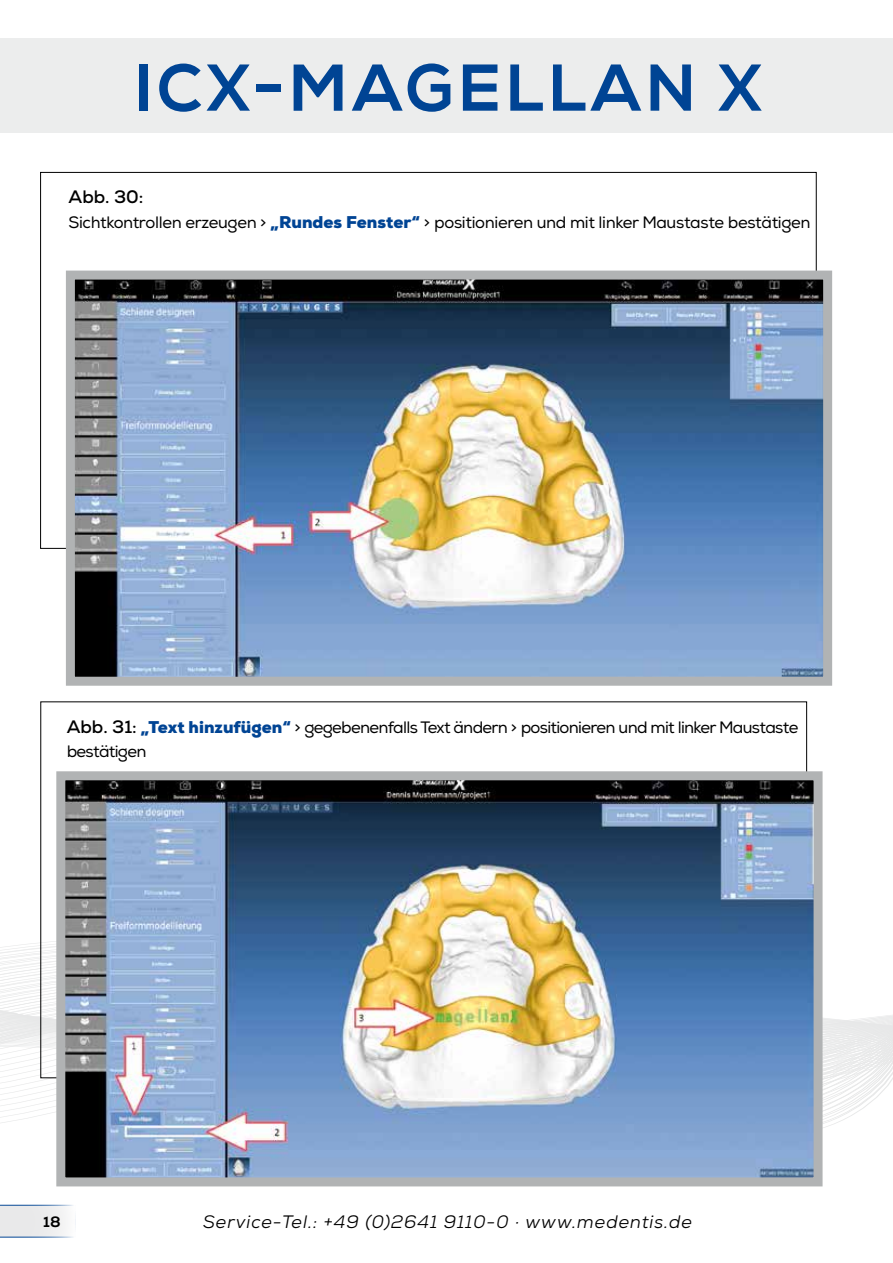
<style>
.page{position:relative;width:893px;height:1263px;background:#fff}
.page>*{position:absolute;margin:0;border:0;box-sizing:border-box;transform-origin:0 0}
.t1{font:66px "Nexa X Bold";letter-spacing:.055em;color:#004494}
.t2{font:italic 18px "Nexa";letter-spacing:.05em;color:#000}
.t3{font:700 18px "Nexa";color:#000}
.t4{font:16.5px/24.6px "Nexa";letter-spacing:-.04em;color:#000}
.t5{font:16.5px "Nexa";letter-spacing:-.02em;color:#000}
.t6{font:15px "Nexa X Bold";color:#000}
.s1{font-weight:900;color:#004494}
.s2{font-weight:700;font-size:18px}
</style>
<div class="page">
<svg style="left:0;top:1205px;width:76px;height:32px"></svg>
<div style="left:0;top:38px;width:893px;height:95px;background:#eceded"></div>
<svg style="left:0;top:1004px;width:893px;height:123px"></svg>
<img style="left:61px;top:266px;width:772px;height:420px">
<img style="left:52px;top:767px;width:775px;height:420px">
<h1 class="t1" style="left:133px;top:47px;width:630px">ICX-MAGELLAN X</h1>
<p class="t3" style="left:69px;top:186px;width:76px">Abb. 30:</p>
<p class="t5" style="left:69px;top:212px;width:743px">Sichtkontrollen erzeugen &gt; <span class="s1">„Rundes Fenster“</span> &gt; positionieren und mit linker Maustaste bestätigen</p>
<p class="t4" style="left:67px;top:715px;width:733px"><span class="s2">Abb. 31:</span> <span class="s1">„Text hinzufügen“</span> &gt; gegebenenfalls Text ändern &gt; positionieren und mit linker Maustaste bestätigen</p>
<p class="t6" style="left:43px;top:1212px;width:19px">18</p>
<p class="t2" style="left:203px;top:1210px;width:490px">Service-Tel.: +49 (0)2641 9110-0 · www.medentis.de</p>
</div>
